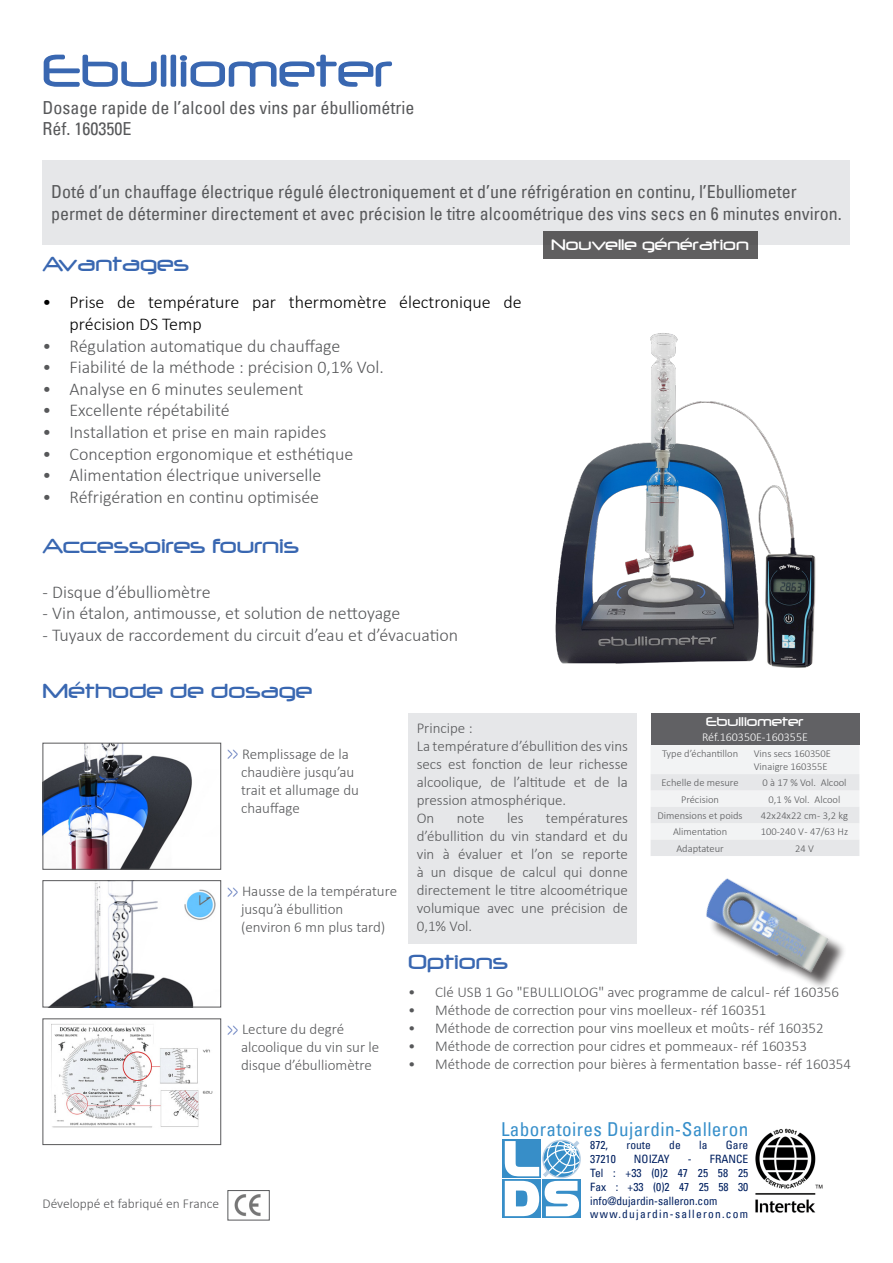
<style>
.page{position:relative;width:893px;height:1263px;background:#fff}
.page>*{position:absolute;margin:0;border:0;box-sizing:border-box;transform-origin:0 0}
.t1{font:54px "Neuropol";color:#3967b1}
.t2{font:24px "Neuropol";color:#3967b1}
.t3{font:condensed 19.2px "Univers LT";letter-spacing:.02em;color:#378fca}
.t4{font:300 18px "Calibri";color:#57585a}
.t5{font:condensed 18px/21.6px "Univers LT";color:#57585a}
.t6{font:300 18px/21.6px "Calibri";color:#000}
.t7{font:18px "Neuropol";color:#fff}
.t8{font:300 15px/18px "Calibri";color:#57585a}
.t9{font:15px "Neuropol";color:#fff}
.t10{font:300 13.5px "Calibri";color:#57585a}
.t11{font:300 12px "Calibri";color:#fff}
.t12{font:condensed 11.55px/13.8px "Univers LT";color:#002060}
.t13{font:300 10.5px "Calibri";color:#57585a}
.s1{font-size:21px;color:#627bbd}
</style>
<div class="page">
<div style="left:43px;top:160px;width:807px;height:84px;background:#e6e7e9"></div>
<div style="left:408px;top:713px;width:228px;height:231px;background:#e6e7e9"></div>
<img style="left:45px;top:745px;width:147px;height:123px">
<div style="left:43px;top:743px;width:178px;height:127px;border:1px solid #58585a"></div>
<img style="left:51px;top:882px;width:165px;height:123px">
<div style="left:43px;top:880px;width:178px;height:127px;border:1px solid #58585a"></div>
<img style="left:51px;top:1024px;width:162px;height:104px">
<div style="left:43px;top:1018px;width:178px;height:127px;border:1px solid #58585a"></div>
<div style="left:651px;top:713px;width:208px;height:32px;background:#616164"></div>
<svg style="left:651px;top:745px;width:208px;height:111px"></svg>
<img style="left:234px;top:1194px;width:27px;height:22px">
<div style="left:227px;top:1190px;width:43px;height:30px;border:1px solid #57585a"></div>
<div style="left:543px;top:231px;width:214px;height:28px;background:#5d5c5d"></div>
<div style="left:709px;top:882px;width:138px;height:108px;background:#231f20;opacity:.75"></div>
<img style="left:706px;top:878px;width:129px;height:100px">
<svg style="left:503px;top:1139px;width:78px;height:79px"></svg>
<img style="left:755px;top:1128px;width:68px;height:85px">
<img style="left:555px;top:333px;width:242px;height:331px">
<img style="left:759px;top:554px;width:57px;height:114px">
<p class="t1" style="left:43px;top:42px;width:352px">Ebulliometer</p>
<p class="t5" style="left:43px;top:96px;width:373px">Dosage rapide de l’alcool des vins par ébulliométrie</p>
<p class="t5" style="left:43px;top:118px;width:90px">Réf. 160350E</p>
<p class="t5" style="left:51px;top:181px;width:792px">Doté d’un chauffage électrique régulé électroniquement et d’une réfrigération en continu, l’Ebulliometer permet de déterminer directement et avec précision le titre alcoométrique des vins secs en 6 minutes environ.</p>
<p class="t2" style="left:43px;top:251px;width:148px">Avantages</p>
<p class="t6" style="left:70px;top:291px;width:454px;text-indent:-27px">• Prise de température par thermomètre électronique de précision DS Temp</p>
<p class="t4" style="left:43px;top:334px;width:299px">• Régulation automatique du chauffage</p>
<p class="t4" style="left:43px;top:356px;width:343px">• Fiabilité de la méthode : précision 0,1% Vol.</p>
<p class="t4" style="left:43px;top:378px;width:262px">• Analyse en 6 minutes seulement</p>
<p class="t4" style="left:43px;top:399px;width:189px">• Excellente répétabilité</p>
<p class="t4" style="left:43px;top:421px;width:285px">• Installation et prise en main rapides</p>
<p class="t4" style="left:43px;top:442px;width:312px">• Conception ergonomique et esthétique</p>
<p class="t4" style="left:43px;top:464px;width:280px">• Alimentation électrique universelle</p>
<p class="t4" style="left:43px;top:486px;width:278px">• Réfrigération en continu optimisée</p>
<p class="t2" style="left:43px;top:533px;width:258px">Accessoires fournis</p>
<p class="t4" style="left:43px;top:581px;width:170px">- Disque d’ébulliomètre</p>
<p class="t4" style="left:43px;top:602px;width:359px">- Vin étalon, antimousse, et solution de nettoyage</p>
<p class="t4" style="left:43px;top:624px;width:417px">- Tuyaux de raccordement du circuit d’eau et d’évacuation</p>
<p class="t2" style="left:43px;top:678px;width:271px">Méthode de dosage</p>
<p class="t7" style="left:551px;top:235px;width:199px">Nouvelle génération</p>
<p class="t8" style="left:241px;top:744px;width:119px;text-indent:-14px"><span class="s1">&gt;&gt;</span> Remplissage de la chaudière jusqu’au trait et allumage du chauffage</p>
<p class="t8" style="left:241px;top:882px;width:158px;text-indent:-14px"><span class="s1">&gt;&gt;</span> Hausse de la température jusqu’à ébullition<br>(environ 6 mn plus tard)</p>
<p class="t8" style="left:241px;top:1020px;width:140px;text-indent:-14px"><span class="s1">&gt;&gt;</span> Lecture du degré alcoolique du vin sur le disque d’ébulliomètre</p>
<p class="t8" style="left:417px;top:719px;width:57px">Principe :</p>
<p class="t8" style="left:417px;top:737px;width:213px;text-align:justify">La température d’ébullition des vins secs est fonction de leur richesse alcoolique, de l’altitude et de la pression atmosphérique.</p>
<p class="t8" style="left:417px;top:809px;width:19px">On</p>
<p class="t8" style="left:457px;top:809px;width:29px">note</p>
<p class="t8" style="left:507px;top:809px;width:18px">les</p>
<p class="t8" style="left:417px;top:809px;width:213px;text-align:justify;text-indent:129px">températures d’ébullition du vin standard et du vin à évaluer et l’on se reporte à un disque de calcul qui donne directement le titre alcoométrique volumique avec une précision de 0,1% Vol.</p>
<p class="t2" style="left:408px;top:949px;width:101px">Options</p>
<p class="t9" style="left:706px;top:714px;width:99px">Ebulliometer</p>
<p class="t11" style="left:702px;top:729px;width:107px">Réf.160350E-160355E</p>
<p class="t13" style="left:662px;top:747px;width:78px">Type d’échantillon</p>
<p class="t13" style="left:754px;top:747px;width:79px">Vins secs 160350E</p>
<p class="t13" style="left:754px;top:760px;width:75px">Vinaigre 160355E</p>
<p class="t13" style="left:662px;top:776px;width:78px">Echelle de mesure</p>
<p class="t13" style="left:762px;top:776px;width:86px">0 à 17 % Vol. Alcool</p>
<p class="t13" style="left:681px;top:793px;width:39px">Précision</p>
<p class="t13" style="left:769px;top:793px;width:73px">0,1 % Vol. Alcool</p>
<p class="t13" style="left:657px;top:809px;width:87px">Dimensions et poids</p>
<p class="t13" style="left:761px;top:809px;width:89px">42x24x22 cm - 3,2 kg</p>
<p class="t13" style="left:673px;top:825px;width:56px">Alimentation</p>
<p class="t13" style="left:761px;top:825px;width:89px">100-240 V - 47/63 Hz</p>
<p class="t13" style="left:676px;top:842px;width:49px">Adaptateur</p>
<p class="t13" style="left:795px;top:842px;width:20px">24 V</p>
<p class="t8" style="left:408px;top:983px;width:432px">• Clé USB 1 Go "EBULLIOLOG" avec programme de calcul - réf 160356</p>
<p class="t8" style="left:408px;top:1001px;width:360px">• Méthode de correction pour vins moelleux - réf 160351</p>
<p class="t8" style="left:408px;top:1019px;width:417px">• Méthode de correction pour vins moelleux et moûts - réf 160352</p>
<p class="t8" style="left:408px;top:1037px;width:400px">• Méthode de correction pour cidres et pommeaux - réf 160353</p>
<p class="t8" style="left:408px;top:1055px;width:444px">• Méthode de correction pour bières à fermentation basse - réf 160354</p>
<p class="t10" style="left:43px;top:1195px;width:178px">Développé et fabriqué en France</p>
<p class="t3" style="left:501px;top:1117px;width:249px">Laboratoires Dujardin-Salleron</p>
<p class="t12" style="left:590px;top:1138px;width:19px">872,</p>
<p class="t12" style="left:627px;top:1138px;width:26px">route</p>
<p class="t12" style="left:669px;top:1138px;width:13px">de</p>
<p class="t12" style="left:699px;top:1138px;width:10px">la</p>
<p class="t12" style="left:726px;top:1138px;width:24px">Gare</p>
<p class="t12" style="left:590px;top:1152px;width:27px">37210</p>
<p class="t12" style="left:634px;top:1152px;width:37px">NOIZAY</p>
<p class="t12" style="left:590px;top:1152px;width:159px;text-indent:98px">- FRANCE<br>Tel : +33 (0)2 47 25 58 25<br>Fax : +33 (0)2 47 25 58 30 info@dujardin-salleron.com www.dujardin-salleron.com</p>
</div>
